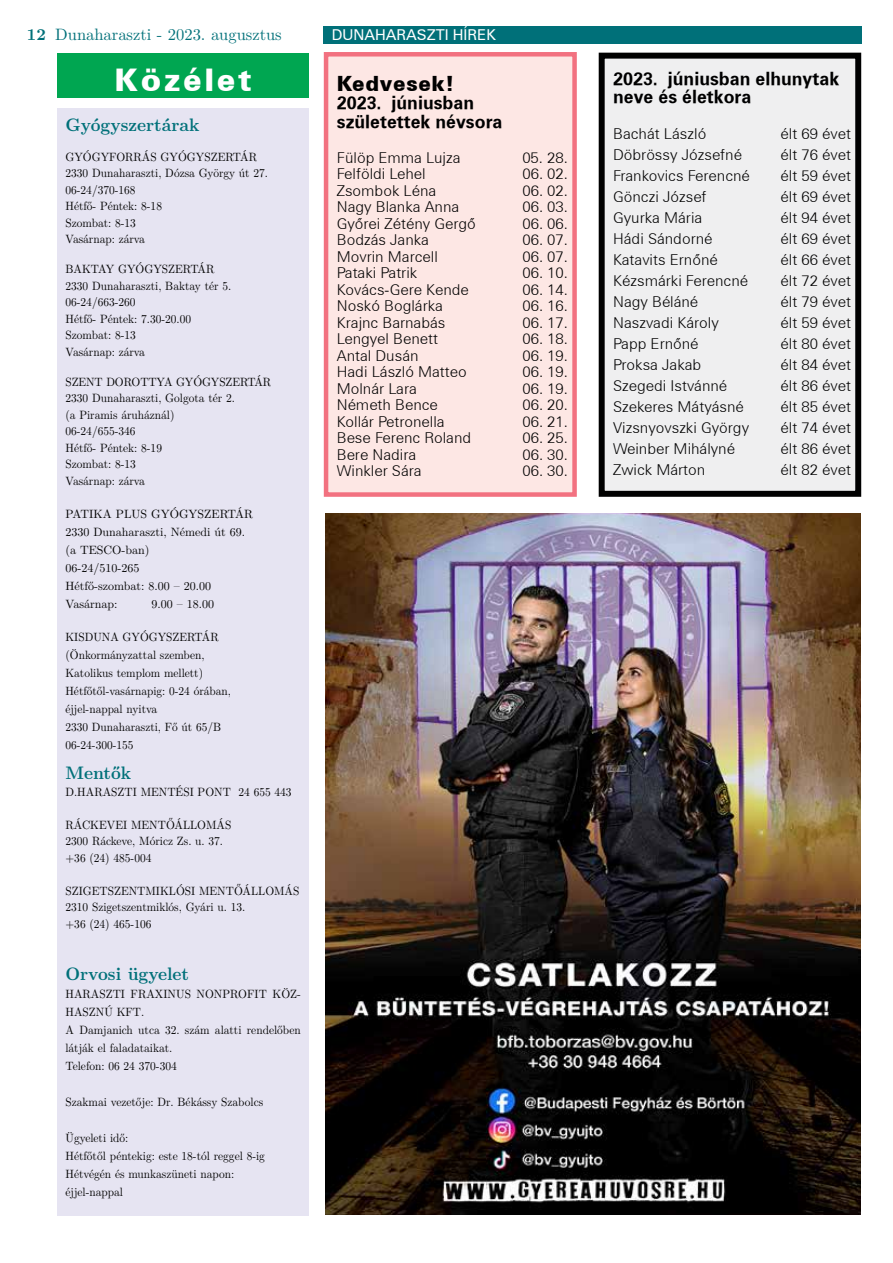
<style>
.page{position:relative;width:893px;height:1263px;background:#fff}
.page>*{position:absolute;margin:0;border:0;box-sizing:border-box;transform-origin:0 0}
.t1{font:31.2px "Zurich Blk PFL";letter-spacing:.08em;color:#fff}
.t2{font:21px "Zurich Blk PFL";letter-spacing:.03em;color:#000}
.t3{font:700 18px/18px "Zurich PFL";color:#000}
.t4{font:700 18px "LM Roman 10";color:#007079;scale:.94 1}
.t5{font:16.5px "LM Roman 10";color:#007079}
.t6{font:15px "Zurich Lt PFL";color:#000}
.t7{font:15px "Zurich PFL";color:#fff}
.t8{font:12px/16.5px "LM Roman 10";color:#000;scale:.94 1}
.t9{font:12px/18px "LM Roman 10";color:#000}
.s1{font-weight:700}
</style>
<div class="page">
<div style="left:323px;top:26px;width:538px;height:18px;background:#007079"></div>
<div style="left:602px;top:56px;width:256px;height:438px;background:#efeff0"></div>
<div style="left:599px;top:53px;width:262px;height:444px;border:6px solid #000"></div>
<div style="left:57px;top:108px;width:252px;height:1107px;background:#e6e4f2"></div>
<div style="left:326px;top:54px;width:249px;height:440px;background:#fde7e4"></div>
<div style="left:324px;top:52px;width:253px;height:445px;border:4px solid #f27180"></div>
<div style="left:57px;top:54px;width:252px;height:44px;background:#00a651"></div>
<img style="left:325px;top:513px;width:535px;height:702px">
<h3 class="t5" style="left:27px;top:22px;width:256px"><span class="s1">12</span> Dunaharaszti - 2023. augusztus</h3>
<h1 class="t1" style="left:115px;top:59px;width:139px">Közélet</h1>
<h3 class="t4" style="left:65px;top:110px;width:144px">Gyógyszertárak</h3>
<p class="t8" style="left:65px;top:148px;width:217px">GYÓGYFORRÁS GYÓGYSZERTÁR<br>2330 Dunaharaszti, Dózsa György út 27.<br>06-24/370-168<br>Hétfő- Péntek: 8-18<br>Szombat: 8-13<br>Vasárnap: zárva</p>
<p class="t8" style="left:65px;top:260px;width:178px">BAKTAY GYÓGYSZERTÁR<br>2330 Dunaharaszti, Baktay tér 5.<br>06-24/663-260<br>Hétfő- Péntek: 7.30-20.00<br>Szombat: 8-13<br>Vasárnap: zárva</p>
<p class="t8" style="left:65px;top:373px;width:220px">SZENT DOROTTYA GYÓGYSZERTÁR<br>2330 Dunaharaszti, Golgota tér 2.<br>(a Piramis áruháznál)<br>06-24/655-346<br>Hétfő- Péntek: 8-19<br>Szombat: 8-13<br>Vasárnap: zárva</p>
<p class="t9" style="left:65px;top:504px;width:189px">PATIKA PLUS GYÓGYSZERTÁR<br>2330 Dunaharaszti, Némedi út 69. (a TESCO-ban)<br>06-24/510-265<br>Hétfő-szombat: 8.00 – 20.00<br>Vasárnap:</p>
<p class="t9" style="left:151px;top:594px;width:64px">9.00 – 18.00</p>
<p class="t8" style="left:65px;top:627px;width:177px;line-height:18px">KISDUNA GYÓGYSZERTÁR (Önkormányzattal szemben,<br>Katolikus templom mellett)<br>Hétfőtől-vasárnapig: 0-24 órában, éjjel-nappal nyitva<br>2330 Dunaharaszti, Fő út 65/B<br>06-24-300-155</p>
<h3 class="t4" style="left:65px;top:759px;width:72px">Mentők</h3>
<p class="t8" style="left:65px;top:782px;width:242px">D.HARASZTI MENTÉSI PONT 24 655 443</p>
<p class="t8" style="left:65px;top:815px;width:178px">RÁCKEVEI MENTŐÁLLOMÁS<br>2300 Ráckeve, Móricz Zs. u. 37. +36 (24) 485-004</p>
<p class="t8" style="left:65px;top:881px;width:250px">SZIGETSZENTMIKLÓSI MENTŐÁLLOMÁS<br>2310 Szigetszentmiklós, Gyári u. 13.<br>+36 (24) 465-106</p>
<h3 class="t4" style="left:65px;top:960px;width:133px">Orvosi ügyelet</h3>
<p class="t8" style="left:65px;top:984px;width:252px;line-height:18px">HARASZTI FRAXINUS NONPROFIT KÖZ-<br>HASZNÚ KFT.<br>A Damjanich utca 32. szám alatti rendelőben látják el faladataikat.<br>Telefon: 06 24 370-304</p>
<p class="t8" style="left:65px;top:1093px;width:212px">Szakmai vezetője: Dr. Békássy Szabolcs</p>
<p class="t8" style="left:65px;top:1128px;width:214px;line-height:18px">Ügyeleti idő:<br>Hétfőtől péntekig: este 18-tól reggel 8-ig<br>Hétvégén és munkaszüneti napon: éjjel-nappal</p>
<p class="t7" style="left:332px;top:24px;width:166px">DUNAHARASZTI HÍREK</p>
<h2 class="t2" style="left:337px;top:69px;width:119px">Kedvesek!</h2>
<h3 class="t3" style="left:337px;top:93px;width:167px;line-height:18.5px">2023. júniusban születettek névsora</h3>
<p class="t6" style="left:337px;top:147px;width:125px">Fülöp Emma Lujza</p>
<p class="t6" style="left:522px;top:147px;width:47px">05. 28.</p>
<p class="t6" style="left:337px;top:164px;width:90px">Felföldi Lehel</p>
<p class="t6" style="left:522px;top:164px;width:47px">06. 02.</p>
<p class="t6" style="left:337px;top:180px;width:101px">Zsombok Léna</p>
<p class="t6" style="left:522px;top:180px;width:47px">06. 02.</p>
<p class="t6" style="left:337px;top:197px;width:124px">Nagy Blanka Anna</p>
<p class="t6" style="left:522px;top:197px;width:47px">06. 03.</p>
<p class="t6" style="left:337px;top:213px;width:141px">Győrei Zétény Gergő</p>
<p class="t6" style="left:522px;top:213px;width:47px">06. 06.</p>
<p class="t6" style="left:337px;top:230px;width:94px">Bodzás Janka</p>
<p class="t6" style="left:522px;top:230px;width:47px">06. 07.</p>
<p class="t6" style="left:337px;top:246px;width:103px">Movrin Marcell</p>
<p class="t6" style="left:522px;top:246px;width:47px">06. 07.</p>
<p class="t6" style="left:337px;top:263px;width:82px">Pataki Patrik</p>
<p class="t6" style="left:522px;top:263px;width:47px">06. 10.</p>
<p class="t6" style="left:337px;top:279px;width:133px">Kovács-Gere Kende</p>
<p class="t6" style="left:522px;top:279px;width:47px">06. 14.</p>
<p class="t6" style="left:337px;top:296px;width:108px">Noskó Boglárka</p>
<p class="t6" style="left:522px;top:296px;width:47px">06. 16.</p>
<p class="t6" style="left:337px;top:312px;width:110px">Krajnc Barnabás</p>
<p class="t6" style="left:522px;top:312px;width:47px">06. 17.</p>
<p class="t6" style="left:337px;top:329px;width:103px">Lengyel Benett</p>
<p class="t6" style="left:522px;top:329px;width:47px">06. 18.</p>
<p class="t6" style="left:337px;top:345px;width:83px">Antal Dusán</p>
<p class="t6" style="left:522px;top:345px;width:47px">06. 19.</p>
<p class="t6" style="left:337px;top:362px;width:132px">Hadi László Matteo</p>
<p class="t6" style="left:522px;top:362px;width:47px">06. 19.</p>
<p class="t6" style="left:337px;top:378px;width:82px">Molnár Lara</p>
<p class="t6" style="left:522px;top:378px;width:47px">06. 19.</p>
<p class="t6" style="left:337px;top:395px;width:103px">Németh Bence</p>
<p class="t6" style="left:522px;top:395px;width:47px">06. 20.</p>
<p class="t6" style="left:337px;top:411px;width:109px">Kollár Petronella</p>
<p class="t6" style="left:522px;top:411px;width:47px">06. 21.</p>
<p class="t6" style="left:337px;top:428px;width:136px">Bese Ferenc Roland</p>
<p class="t6" style="left:522px;top:428px;width:47px">06. 25.</p>
<p class="t6" style="left:337px;top:444px;width:81px">Bere Nadira</p>
<p class="t6" style="left:522px;top:444px;width:47px">06. 30.</p>
<p class="t6" style="left:337px;top:461px;width:86px">Winkler Sára</p>
<p class="t6" style="left:522px;top:461px;width:47px">06. 30.</p>
<h3 class="t3" style="left:613px;top:69px;width:228px">2023. júniusban elhunytak neve és életkora</h3>
<p class="t6" style="left:613px;top:124px;width:95px">Bachát László</p>
<p class="t6" style="left:780px;top:124px;width:72px">élt 69 évet</p>
<p class="t6" style="left:613px;top:145px;width:130px">Döbrössy Józsefné</p>
<p class="t6" style="left:780px;top:145px;width:72px">élt 76 évet</p>
<p class="t6" style="left:613px;top:166px;width:138px">Frankovics Ferencné</p>
<p class="t6" style="left:780px;top:166px;width:72px">élt 59 évet</p>
<p class="t6" style="left:613px;top:187px;width:95px">Gönczi József</p>
<p class="t6" style="left:780px;top:187px;width:72px">élt 69 évet</p>
<p class="t6" style="left:613px;top:208px;width:91px">Gyurka Mária</p>
<p class="t6" style="left:780px;top:208px;width:72px">élt 94 évet</p>
<p class="t6" style="left:613px;top:229px;width:101px">Hádi Sándorné</p>
<p class="t6" style="left:780px;top:229px;width:72px">élt 69 évet</p>
<p class="t6" style="left:613px;top:250px;width:106px">Katavits Ernőné</p>
<p class="t6" style="left:780px;top:250px;width:72px">élt 66 évet</p>
<p class="t6" style="left:613px;top:271px;width:136px">Kézsmárki Ferencné</p>
<p class="t6" style="left:780px;top:271px;width:72px">élt 72 évet</p>
<p class="t6" style="left:613px;top:292px;width:87px">Nagy Béláné</p>
<p class="t6" style="left:780px;top:292px;width:72px">élt 79 évet</p>
<p class="t6" style="left:613px;top:313px;width:107px">Naszvadi Károly</p>
<p class="t6" style="left:780px;top:313px;width:72px">élt 59 évet</p>
<p class="t6" style="left:613px;top:334px;width:87px">Papp Ernőné</p>
<p class="t6" style="left:780px;top:334px;width:72px">élt 80 évet</p>
<p class="t6" style="left:613px;top:355px;width:90px">Proksa Jakab</p>
<p class="t6" style="left:780px;top:355px;width:72px">élt 84 évet</p>
<p class="t6" style="left:613px;top:376px;width:116px">Szegedi Istvánné</p>
<p class="t6" style="left:780px;top:376px;width:72px">élt 86 évet</p>
<p class="t6" style="left:613px;top:397px;width:132px">Szekeres Mátyásné</p>
<p class="t6" style="left:780px;top:397px;width:72px">élt 85 évet</p>
<p class="t6" style="left:613px;top:418px;width:137px">Vizsnyovszki György</p>
<p class="t6" style="left:780px;top:418px;width:72px">élt 74 évet</p>
<p class="t6" style="left:613px;top:439px;width:123px">Weinber Mihályné</p>
<p class="t6" style="left:780px;top:439px;width:72px">élt 86 évet</p>
<p class="t6" style="left:613px;top:460px;width:94px">Zwick Márton</p>
<p class="t6" style="left:780px;top:460px;width:72px">élt 82 évet</p>
</div>
